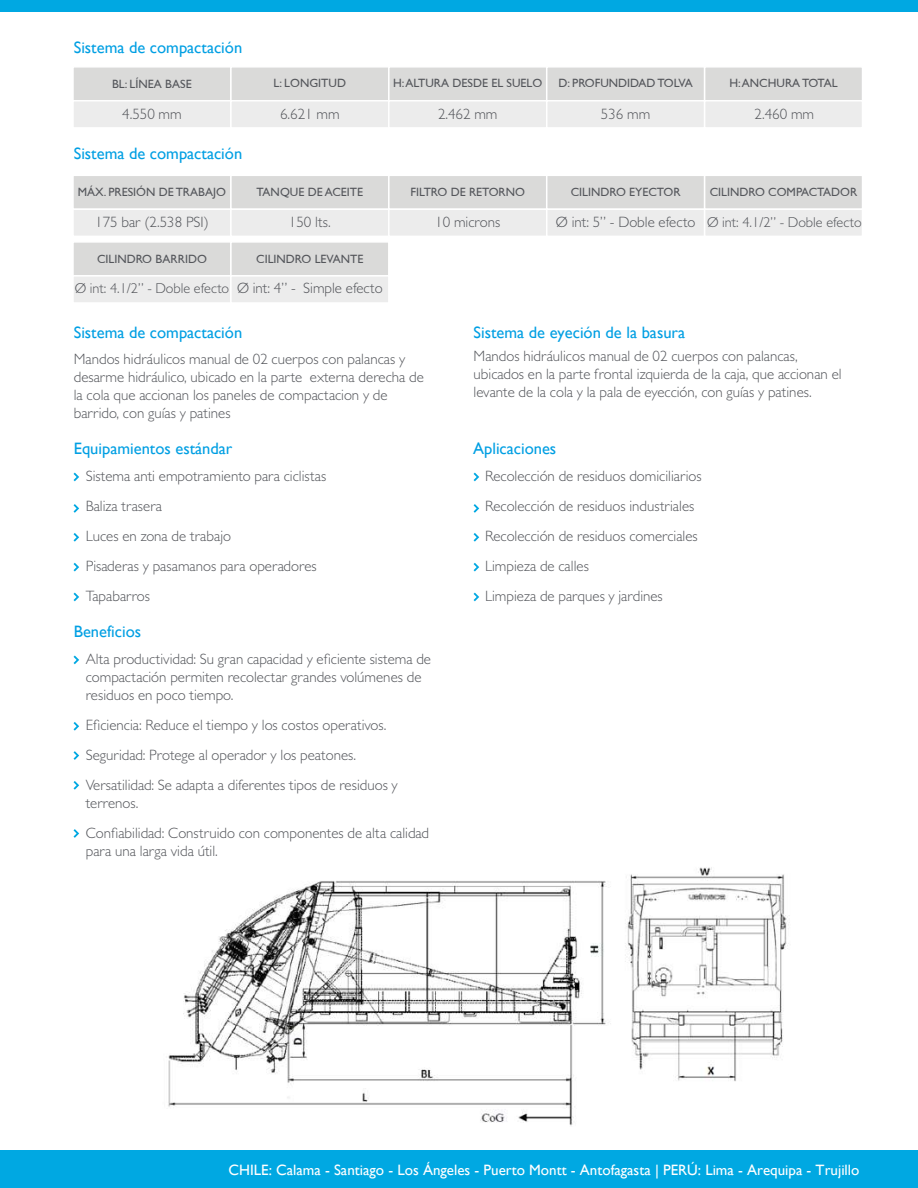
<style>
.page{position:relative;width:918px;height:1188px;background:#fff}
.page>*{position:absolute;margin:0;border:0;box-sizing:border-box;transform-origin:0 0}
.t1{font:16.5px "Gill Sans";color:#009fe3}
.t2{font:300 15px/30px "Gill Sans";color:#54565b}
.t3{font:15px "Gill Sans";color:#fff}
.t4{font:300 14.4px "Gill Sans";color:#54565b}
.t5{font:12px "Gill Sans";color:#54565b}
</style>
<div class="page">
<div style="left:0;top:1150px;width:918px;height:38px;background:#00a8e2"></div>
<div style="left:0;top:0;width:918px;height:11px;background:#00a8e2"></div>
<img style="left:168px;top:867px;width:622px;height:259px">
<svg style="left:74px;top:473px;width:5px;height:8px"></svg>
<svg style="left:74px;top:504px;width:5px;height:9px"></svg>
<svg style="left:74px;top:533px;width:5px;height:9px"></svg>
<svg style="left:74px;top:593px;width:5px;height:8px"></svg>
<svg style="left:74px;top:656px;width:5px;height:8px"></svg>
<svg style="left:74px;top:751px;width:5px;height:9px"></svg>
<svg style="left:74px;top:781px;width:5px;height:9px"></svg>
<svg style="left:74px;top:829px;width:5px;height:9px"></svg>
<svg style="left:74px;top:722px;width:5px;height:9px"></svg>
<svg style="left:74px;top:563px;width:5px;height:8px"></svg>
<svg style="left:474px;top:473px;width:5px;height:8px"></svg>
<svg style="left:474px;top:504px;width:5px;height:9px"></svg>
<svg style="left:474px;top:533px;width:5px;height:9px"></svg>
<svg style="left:474px;top:593px;width:5px;height:8px"></svg>
<svg style="left:474px;top:563px;width:5px;height:8px"></svg>
<div style="left:72px;top:175px;width:160px;height:35px;background:#dadad9;border:2px solid #fff"></div>
<div style="left:72px;top:209px;width:160px;height:28px;background:#ececec;border:2px solid #fff"></div>
<div style="left:230px;top:175px;width:160px;height:35px;background:#dadad9;border:2px solid #fff"></div>
<div style="left:230px;top:209px;width:160px;height:28px;background:#ececec;border:2px solid #fff"></div>
<div style="left:388px;top:175px;width:159px;height:35px;background:#dadad9;border:2px solid #fff"></div>
<div style="left:388px;top:209px;width:159px;height:28px;background:#ececec;border:2px solid #fff"></div>
<div style="left:546px;top:175px;width:159px;height:35px;background:#dadad9;border:2px solid #fff"></div>
<div style="left:546px;top:209px;width:159px;height:28px;background:#ececec;border:2px solid #fff"></div>
<div style="left:704px;top:175px;width:159px;height:35px;background:#dadad9;border:2px solid #fff"></div>
<div style="left:704px;top:209px;width:159px;height:28px;background:#ececec;border:2px solid #fff"></div>
<div style="left:72px;top:66px;width:160px;height:36px;background:#dadad9;border:2px solid #fff"></div>
<div style="left:72px;top:100px;width:160px;height:29px;background:#ececec;border:2px solid #fff"></div>
<div style="left:230px;top:66px;width:160px;height:36px;background:#dadad9;border:2px solid #fff"></div>
<div style="left:230px;top:100px;width:160px;height:29px;background:#ececec;border:2px solid #fff"></div>
<div style="left:388px;top:66px;width:159px;height:36px;background:#dadad9;border:2px solid #fff"></div>
<div style="left:388px;top:100px;width:159px;height:29px;background:#ececec;border:2px solid #fff"></div>
<div style="left:546px;top:66px;width:159px;height:36px;background:#dadad9;border:2px solid #fff"></div>
<div style="left:546px;top:100px;width:159px;height:29px;background:#ececec;border:2px solid #fff"></div>
<div style="left:704px;top:66px;width:159px;height:36px;background:#dadad9;border:2px solid #fff"></div>
<div style="left:704px;top:100px;width:159px;height:29px;background:#ececec;border:2px solid #fff"></div>
<div style="left:72px;top:241px;width:160px;height:36px;background:#dadad9;border:2px solid #fff"></div>
<div style="left:72px;top:275px;width:160px;height:29px;background:#ececec;border:2px solid #fff"></div>
<div style="left:230px;top:241px;width:160px;height:36px;background:#dadad9;border:2px solid #fff"></div>
<div style="left:230px;top:275px;width:160px;height:29px;background:#ececec;border:2px solid #fff"></div>
<p class="t1" style="left:74px;top:38px;width:170px">Sistema de compactación</p>
<p class="t5" style="left:112px;top:77px;width:81px">BL: LÍNEA BASE</p>
<p class="t2" style="left:122px;top:99px;width:61px">4.550 mm</p>
<p class="t1" style="left:74px;top:144px;width:170px">Sistema de compactación</p>
<p class="t5" style="left:78px;top:185px;width:150px">MÁX. PRESIÓN DE TRABAJO</p>
<p class="t2" style="left:95px;top:207px;width:115px">175 bar (2.538 PSI)</p>
<p class="t5" style="left:274px;top:77px;width:74px">L: LONGITUD</p>
<p class="t2" style="left:280px;top:99px;width:61px">6.621 mm</p>
<p class="t5" style="left:257px;top:185px;width:108px">TANQUE DE ACEITE</p>
<p class="t2" style="left:289px;top:207px;width:43px">150 lts.</p>
<p class="t5" style="left:97px;top:252px;width:111px">CILINDRO BARRIDO</p>
<p class="t4" style="left:75px;top:279px;width:156px">Ø int: 4.1/2” - Doble efecto</p>
<p class="t5" style="left:256px;top:252px;width:109px">CILINDRO LEVANTE</p>
<p class="t2" style="left:237px;top:273px;width:147px">Ø int: 4” - Simple efecto</p>
<p class="t5" style="left:393px;top:77px;width:151px">H: ALTURA DESDE EL SUELO</p>
<p class="t2" style="left:438px;top:99px;width:61px">2.462 mm</p>
<p class="t5" style="left:410px;top:185px;width:116px">FILTRO DE RETORNO</p>
<p class="t2" style="left:435px;top:207px;width:66px">10 microns</p>
<p class="t5" style="left:559px;top:77px;width:136px">D: PROFUNDIDAD TOLVA</p>
<p class="t2" style="left:601px;top:99px;width:51px">536 mm</p>
<p class="t5" style="left:571px;top:185px;width:111px">CILINDRO EYECTOR</p>
<p class="t2" style="left:556px;top:207px;width:141px">Ø int: 5” - Doble efecto</p>
<p class="t1" style="left:74px;top:323px;width:170px">Sistema de compactación</p>
<p class="t1" style="left:474px;top:323px;width:213px">Sistema de eyeción de la basura</p>
<p class="t5" style="left:730px;top:77px;width:110px">H: ANCHURA TOTAL</p>
<p class="t2" style="left:755px;top:99px;width:61px">2.460 mm</p>
<p class="t5" style="left:710px;top:185px;width:149px">CILINDRO COMPACTADOR</p>
<p class="t4" style="left:707px;top:214px;width:156px">Ø int: 4.1/2” - Doble efecto</p>
<p class="t2" style="left:74px;top:350px;width:352px;line-height:18px">Mandos hidráulicos manual de 02 cuerpos con palancas y desarme hidráulico, ubicado en la parte externa derecha de la cola que accionan los paneles de compactacion y de barrido, con guías y patines</p>
<p class="t2" style="left:474px;top:347px;width:370px;line-height:18px">Mandos hidráulicos manual de 02 cuerpos con palancas, ubicados en la parte frontal izquierda de la caja, que accionan el levante de la cola y la pala de eyección, con guías y patines.</p>
<p class="t1" style="left:74px;top:438px;width:160px">Equipamientos estándar</p>
<p class="t2" style="left:86px;top:461px;width:242px">Sistema anti empotramiento para ciclistas<br>Baliza trasera<br>Luces en zona de trabajo<br>Pisaderas y pasamanos para operadores<br>Tapabarros</p>
<p class="t1" style="left:74px;top:622px;width:69px">Beneficios</p>
<p class="t2" style="left:86px;top:650px;width:347px;line-height:18px">Alta productividad: Su gran capacidad y eficiente sistema de compactación permiten recolectar grandes volúmenes de residuos en poco tiempo.</p>
<p class="t2" style="left:86px;top:710px;width:314px">Eficiencia: Reduce el tiempo y los costos operativos.<br>Seguridad: Protege al operador y los peatones.<br>Versatilidad: Se adapta a diferentes tipos de residuos y</p>
<p class="t2" style="left:86px;top:788px;width:345px">terrenos.<br>Confiabilidad: Construido con componentes de alta calidad</p>
<p class="t2" style="left:86px;top:836px;width:134px">para una larga vida útil.</p>
<p class="t1" style="left:473px;top:438px;width:85px">Aplicaciones</p>
<p class="t2" style="left:485px;top:461px;width:218px">Recolección de residuos domiciliarios Recolección de residuos industriales Recolección de residuos comerciales Limpieza de calles<br>Limpieza de parques y jardines</p>
<p class="t3" style="left:229px;top:1162px;width:632px">CHILE: Calama - Santiago - Los Ángeles - Puerto Montt - Antofagasta | PERÚ: Lima - Arequipa - Trujillo</p>
</div>
